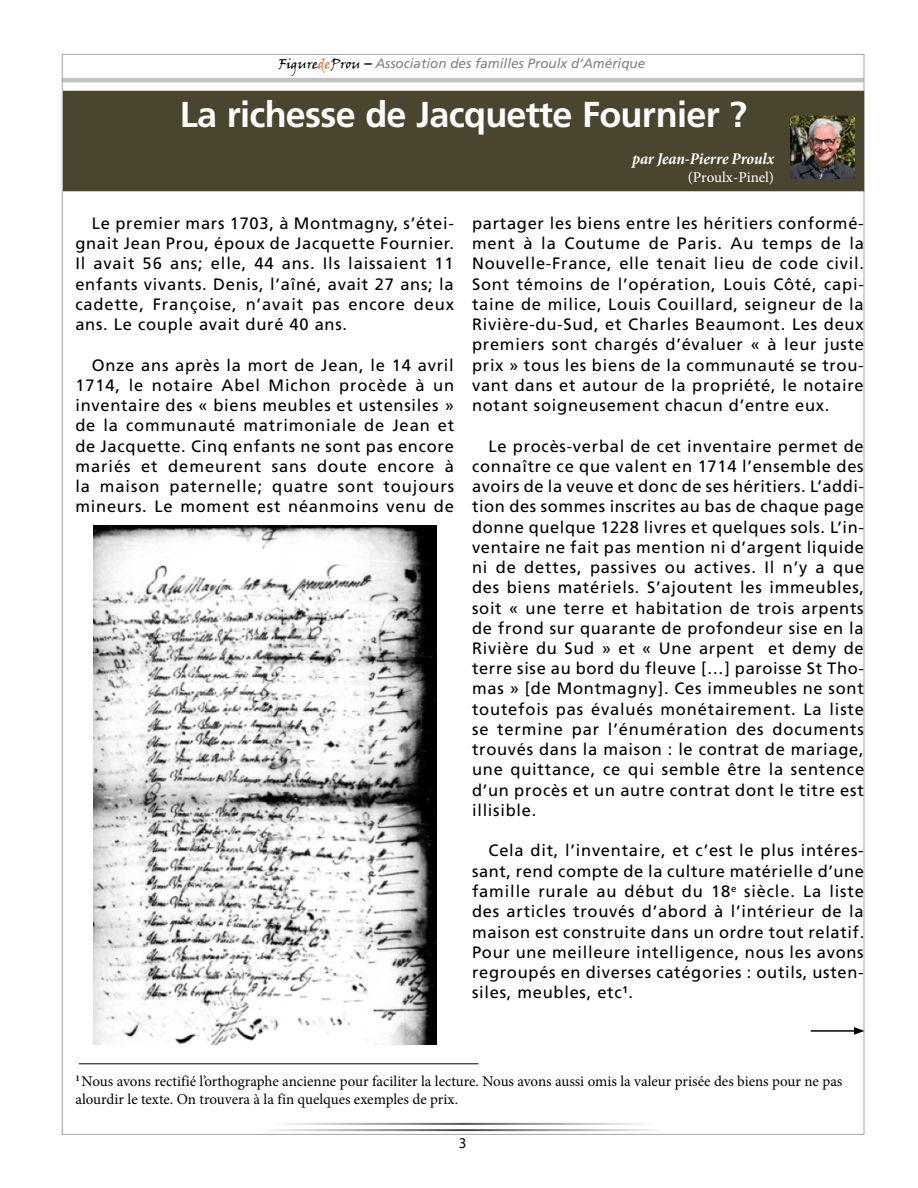
<style>
.page{position:relative;width:918px;height:1188px;background:#fff}
.page>*{position:absolute;margin:0;border:0;box-sizing:border-box;transform-origin:0 0}
.t1{font:700 36px "Frutiger";letter-spacing:-.02em;color:#fff}
.t2{font:16.5px/20.2px "Frutiger";letter-spacing:.045em;color:#000;text-align:justify}
.t3{font:italic 700 condensed 16.5px "Minion Pro";letter-spacing:-.005em;color:#fff}
.t4{font:15px/18px "Minion Pro";color:#000}
.t5{font:15px "Minion Pro";letter-spacing:-.005em;color:#fff}
.t6{font:15px "Myriad Pro";color:#000}
.t7{font:italic 13.5px "Frutiger";color:#808285}
.s1{font-family:"Viner Hand ITC";font-style:normal;color:#000}
.s2{font-family:"Viner Hand ITC";font-style:normal;color:#ea6324}
.s3{font-weight:700;font-style:normal;font-size:15px;color:#000}
</style>
<div class="page">
<hr style="left:62px;top:78px;width:802px;height:4px;background:#c0c2c4">
<img style="left:270px;top:1122px;width:387px;height:10px">
<img style="left:93px;top:526px;width:343px;height:519px">
<hr style="left:811px;top:1030px;width:45px;height:2px;background:#000">
<svg style="left:854px;top:1027px;width:10px;height:8px"></svg>
<div style="left:64px;top:92px;width:799px;height:99px;background:#49452e"></div>
<div style="left:63px;top:91px;width:801px;height:100px;border:2px solid #49452e"></div>
<img style="left:791px;top:115px;width:64px;height:64px">
<hr style="left:79px;top:1064px;width:399px;height:1px;background:#000">
<p class="t7" style="left:279px;top:55px;width:368px"><span class="s1">Figure</span><span class="s2">de</span><span class="s1">Prou</span> <span class="s3">–</span> Association des familles Proulx d’Amérique</p>
<h1 class="t1" style="left:180px;top:93px;width:569px">La richesse de Jacquette Fournier ?</h1>
<p class="t3" style="left:632px;top:147px;width:144px">par Jean-Pierre Proulx</p>
<p class="t5" style="left:688px;top:167px;width:88px">(Proulx-Pinel)</p>
<p class="t2" style="left:75px;top:213px;width:380px;text-indent:16px">Le premier mars 1703, à Montmagny, s’étei&shy;gnait Jean Prou, époux de Jacquette Fournier.<br>Il avait 56 ans; elle, 44 ans. Ils laissaient 11 enfants vivants. Denis, l’aîné, avait 27 ans; la cadette, Françoise, n’avait pas encore deux ans. Le couple avait duré 40 ans.</p>
<p class="t2" style="left:75px;top:355px;width:380px;text-indent:16px">Onze ans après la mort de Jean, le 14 avril 1714, le notaire Abel Michon procède à un inventaire des « biens meubles et ustensiles » de la communauté matrimoniale de Jean et de Jacquette. Cinq enfants ne sont pas encore mariés et demeurent sans doute encore à la maison paternelle; quatre sont toujours mineurs. Le moment est néanmoins venu de</p>
<p class="t2" style="left:472px;top:213px;width:394px">partager les biens entre les héritiers conformé&shy;ment à la Coutume de Paris. Au temps de la Nouvelle-France, elle tenait lieu de code civil.<br>Sont témoins de l’opération, Louis Côté, capi&shy;taine de milice, Louis Couillard, seigneur de la Rivière-du-Sud, et Charles Beaumont. Les deux premiers sont chargés d’évaluer « à leur juste prix » tous les biens de la communauté se trou&shy;vant dans et autour de la propriété, le notaire notant soigneusement chacun d’entre eux.</p>
<p class="t2" style="left:472px;top:436px;width:394px;text-indent:16px">Le procès-verbal de cet inventaire permet de connaître ce que valent en 1714 l’ensemble des avoirs de la veuve et donc de ses héritiers. L’addi&shy;tion des sommes inscrites au bas de chaque page donne quelque 1228 livres et quelques sols. L’in&shy;ventaire ne fait pas mention ni d’argent liquide ni de dettes, passives ou actives. Il n’y a que des biens matériels. S’ajoutent les immeubles, soit « une terre et habitation de trois arpents de frond sur quarante de profondeur sise en la Rivière du Sud » et « Une arpent et demy de terre sise au bord du fleuve […] paroisse St Tho&shy;mas » [de Montmagny]. Ces immeubles ne sont toutefois pas évalués monétairement. La liste se termine par l’énumération des documents trouvés dans la maison : le contrat de mariage, une quittance, ce qui semble être la sentence d’un procès et un autre contrat dont le titre est illisible.</p>
<p class="t2" style="left:472px;top:840px;width:394px;text-indent:17px">Cela dit, l’inventaire, et c’est le plus intéres&shy;sant, rend compte de la culture matérielle d’une famille rurale au début du 18<sup>e</sup> siècle. La liste des articles trouvés d’abord à l’intérieur de la maison est construite dans un ordre tout relatif.<br>Pour une meilleure intelligence, nous les avons regroupés en diverses catégories : outils, usten&shy;siles, meubles, etc<sup>1</sup>.</p>
<p class="t4" style="left:75px;top:1072px;width:769px"><sup>1</sup> Nous avons rectifié l’orthographe ancienne pour faciliter la lecture. Nous avons aussi omis la valeur prisée des biens pour ne pas alourdir le texte. On trouvera à la fin quelques exemples de prix.</p>
<p class="t6" style="left:459px;top:1134px;width:9px">3</p>
</div>
